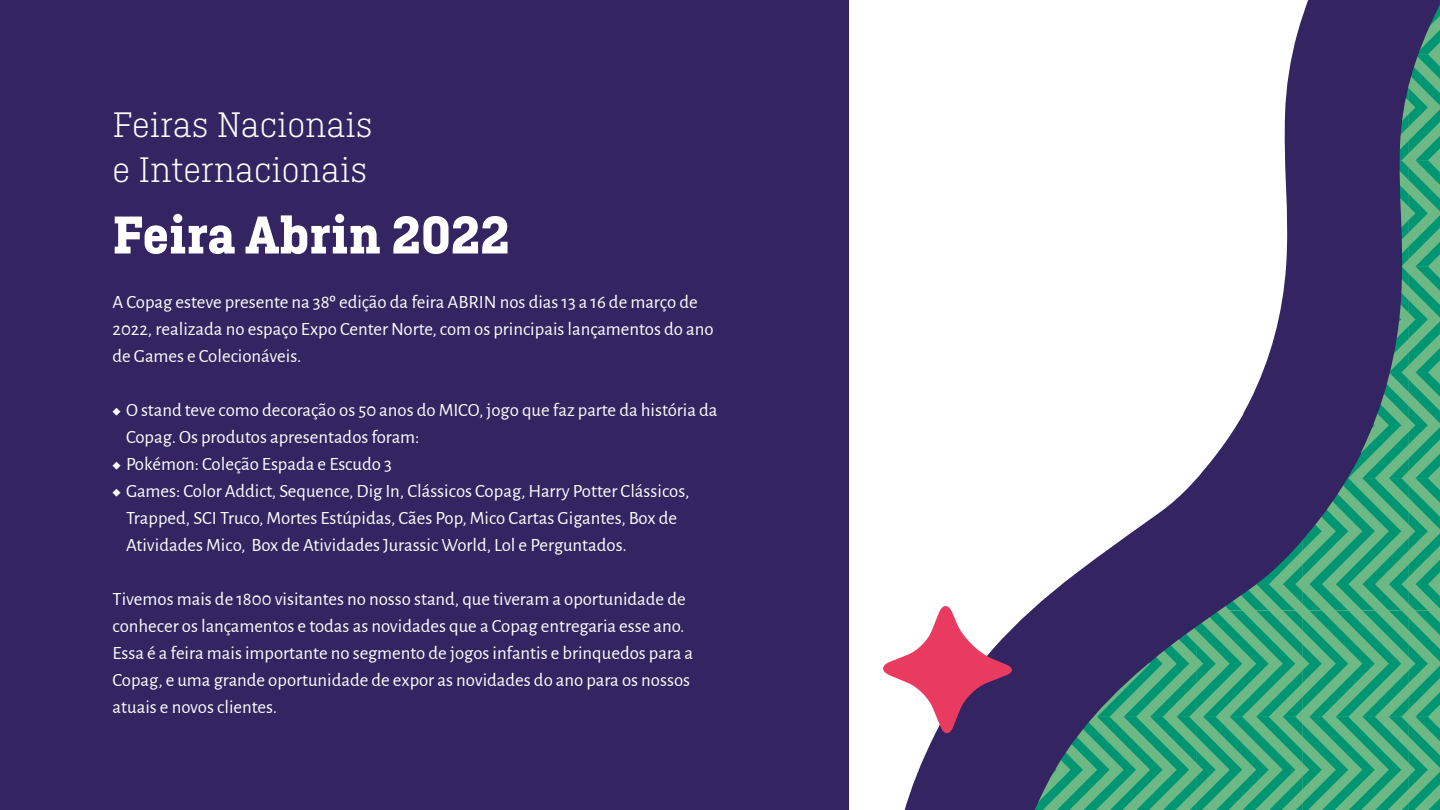
<style>
.page{position:relative;width:1440px;height:810px;background:#fff}
.page>*{position:absolute;margin:0;border:0;box-sizing:border-box;transform-origin:0 0}
.t1{font:700 56.25px "Ciutadella Slab";color:#fff}
.t2{font:300 37.5px/45px "Ciutadella Slab";color:#fff}
.t3{font:18.75px/27px "Alegreya Sans";color:#fff}
</style>
<div class="page">
<div style="left:0;top:0;width:849px;height:810px;background:#342462"></div>
<svg style="left:883px;top:0;width:557px;height:810px"></svg>
<h2 class="t2" style="left:112px;top:102px;width:262px">Feiras Nacionais e Internacionais</h2>
<h1 class="t1" style="left:112px;top:203px;width:399px">Feira Abrin 2022</h1>
<p class="t3" style="left:112px;top:287px;width:603px">A Copag esteve presente na 38º edição da feira ABRIN nos dias 13 a 16 de março de<br>2022, realizada no espaço Expo Center Norte, com os principais lançamentos do ano de Games e Colecionáveis.</p>
<p class="t3" style="left:126px;top:395px;width:593px;text-indent:-14px">◆ O stand teve como decoração os 50 anos do MICO, jogo que faz parte da história da<br>Copag. Os produtos apresentados foram:</p>
<p class="t3" style="left:112px;top:449px;width:281px">◆ Pokémon: Coleção Espada e Escudo 3</p>
<p class="t3" style="left:126px;top:476px;width:565px;text-indent:-14px">◆ Games: Color Addict, Sequence, Dig In, Clássicos Copag, Harry Potter Clássicos,<br>Trapped, SCI Truco, Mortes Estúpidas, Cães Pop, Mico Cartas Gigantes, Box de<br>Atividades Mico, Box de Atividades Jurassic World, Lol e Perguntados.</p>
<p class="t3" style="left:112px;top:584px;width:582px">Tivemos mais de 1800 visitantes no nosso stand, que tiveram a oportunidade de conhecer os lançamentos e todas as novidades que a Copag entregaria esse ano.<br>Essa é a feira mais importante no segmento de jogos infantis e brinquedos para a Copag, e uma grande oportunidade de expor as novidades do ano para os nossos atuais e novos clientes.</p>
</div>
